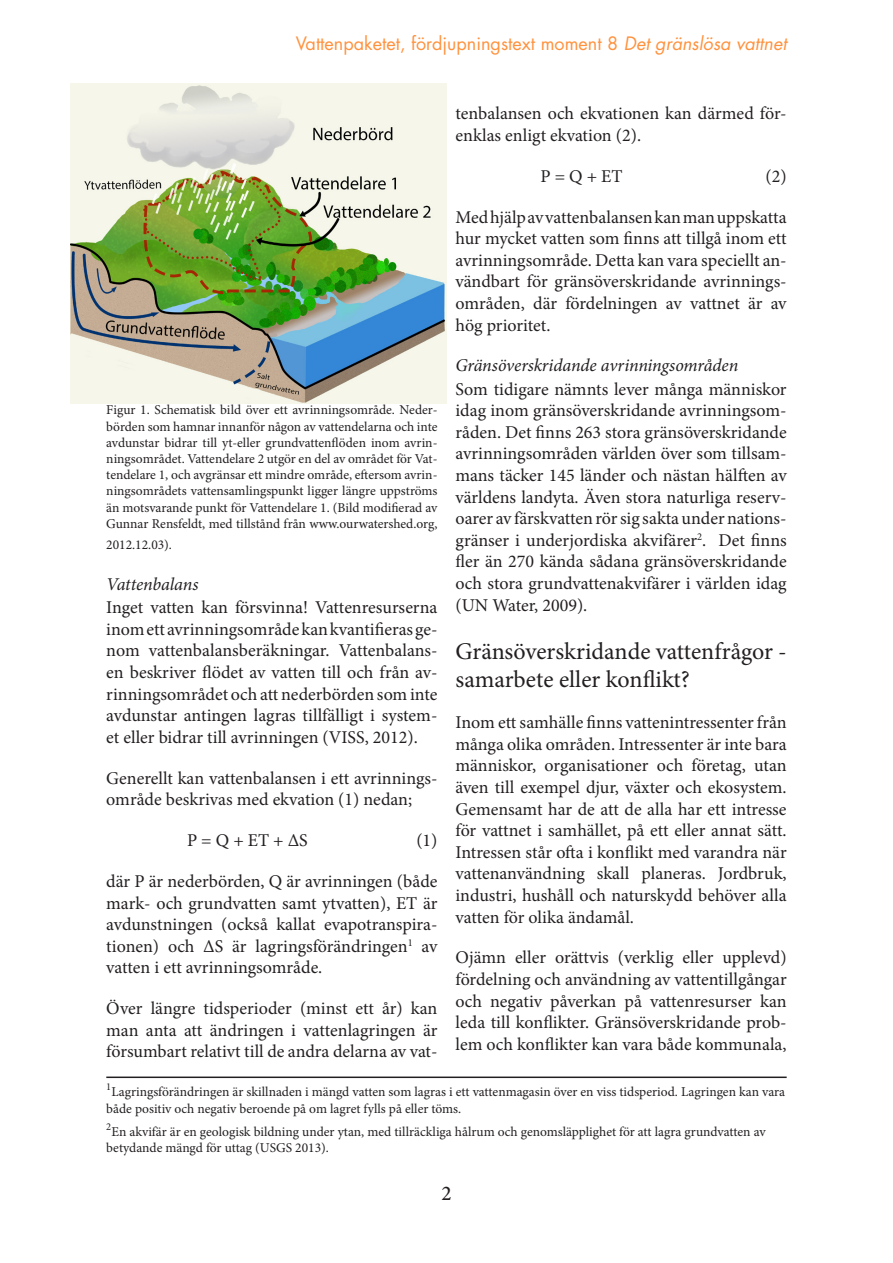
<style>
.page{position:relative;width:893px;height:1263px;background:#fff}
.page>*{position:absolute;margin:0;border:0;box-sizing:border-box;transform-origin:0 0}
.t1{font:24px/28.8px "Minion Pro";letter-spacing:-.005em;color:#231f20}
.t2{font:500 21px "Minion Pro";color:#231f20}
.t3{font:18px/21.6px "Minion Pro";color:#231f20;text-align:justify}
.t4{font:18px "Futura Std";color:#ff923d}
.t5{font:italic 18px "Minion Pro";letter-spacing:-.01em;color:#231f20}
.t6{font:13.5px/16.2px "Minion Pro";color:#231f20}
.s1{font-style:italic}
</style>
<div class="page">
<img style="left:70px;top:84px;width:376px;height:319px">
<hr style="left:106px;top:1076px;width:681px;height:2px;background:#231f20">
<p class="t4" style="left:296px;top:32px;width:492px">Vattenpaketet, fördjupningstext moment 8 <span class="s1">Det gränslösa vattnet</span></p>
<p class="t6" style="left:106px;top:402px;width:333px;text-align:justify">Figur 1. Schematisk bild över ett avrinningsområde. Neder&shy;börden som hamnar innanför någon av vattendelarna och inte avdunstar bidrar till yt-eller grundvattenflöden inom avrin&shy;ningsområdet. Vattendelare 2 utgör en del av området för Vat&shy;tendelare 1, och avgränsar ett mindre område, eftersom avrin&shy;ningsområdets vattensamlingspunkt ligger längre uppströms än motsvarande punkt för Vattendelare 1. (Bild modifierad av Gunnar Rensfeldt, med tillstånd från www.ourwatershed.org,</p>
<p class="t6" style="left:106px;top:537px;width:67px">2012.12.03).</p>
<p class="t5" style="left:106px;top:572px;width:94px">Vattenbalans</p>
<p class="t3" style="left:106px;top:597px;width:333px">Inget vatten kan försvinna! Vattenresurserna inom ett avrinningsområde kan kvantifieras ge&shy;nom vattenbalansberäkningar. Vattenbalans&shy;en beskriver flödet av vatten till och från av&shy;rinningsområdet och att nederbörden som inte avdunstar antingen lagras tillfälligt i system&shy;et eller bidrar till avrinningen (VISS, 2012).</p>
<p class="t3" style="left:106px;top:767px;width:333px">Generellt kan vattenbalansen i ett avrinnings&shy;område beskrivas med ekvation (1) nedan;</p>
<p class="t3" style="left:187px;top:830px;width:122px">P = Q + ET + ΔS</p>
<p class="t3" style="left:416px;top:830px;width:23px">(1)</p>
<p class="t3" style="left:106px;top:870px;width:333px">där P är nederbörden, Q är avrinningen (både mark- och grundvatten samt ytvatten), ET är avdunstningen (också kallat evapotranspira&shy;tionen) och ΔS är lagringsförändringen<sup>1</sup> av vatten i ett avrinningsområde.</p>
<p class="t3" style="left:106px;top:998px;width:333px">Över längre tidsperioder (minst ett år) kan man anta att ändringen i vattenlagringen är försumbart relativt till de andra delarna av vat-</p>
<p class="t3" style="left:455px;top:103px;width:333px">tenbalansen och ekvationen kan därmed för&shy;enklas enligt ekvation (2).</p>
<p class="t3" style="left:540px;top:165px;width:84px">P = Q + ET</p>
<p class="t3" style="left:766px;top:165px;width:23px">(2)</p>
<p class="t3" style="left:455px;top:206px;width:333px">Med hjälp av vattenbalansen kan man uppskatta hur mycket vatten som finns att tillgå inom ett avrinningsområde. Detta kan vara speciellt an&shy;vändbart för gränsöverskridande avrinnings&shy;områden, där fördelningen av vattnet är av hög prioritet.</p>
<p class="t5" style="left:455px;top:353px;width:284px">Gränsöverskridande avrinningsområden</p>
<p class="t3" style="left:455px;top:378px;width:333px">Som tidigare nämnts lever många människor idag inom gränsöverskridande avrinningsom&shy;råden. Det finns 263 stora gränsöverskridande avrinningsområden världen över som tillsam&shy;mans täcker 145 länder och nästan hälften av världens landyta. Även stora naturliga reserv&shy;oarer av färskvatten rör sig sakta under nations&shy;gränser i underjordiska akvifärer<sup>2</sup>. Det finns fler än 270 kända sådana gränsöverskridande och stora grundvattenakvifärer i världen idag (UN Water, 2009).</p>
<p class="t1" style="left:455px;top:637px;width:333px">Gränsöverskridande vattenfrågor - samarbete eller konflikt?</p>
<p class="t3" style="left:455px;top:712px;width:333px">Inom ett samhälle finns vattenintressenter från många olika områden. Intressenter är inte bara människor, organisationer och företag, utan även till exempel djur, växter och ekosystem.<br>Gemensamt har de att de alla har ett intresse för vattnet i samhället, på ett eller annat sätt.<br>Intressen står ofta i konflikt med varandra när vattenanvändning skall planeras. Jordbruk, industri, hushåll och naturskydd behöver alla vatten för olika ändamål.</p>
<p class="t3" style="left:455px;top:947px;width:333px">Ojämn eller orättvis (verklig eller upplevd) fördelning och användning av vattentillgångar och negativ påverkan på vattenresurser kan leda till konflikter. Gränsöverskridande prob&shy;lem och konflikter kan vara både kommunala,</p>
<p class="t6" style="left:106px;top:1084px;width:680px"><sup>1</sup>Lagringsförändringen är skillnaden i mängd vatten som lagras i ett vattenmagasin över en viss tidsperiod. Lagringen kan vara både positiv och negativ beroende på om lagret fylls på eller töms.</p>
<p class="t6" style="left:106px;top:1123px;width:661px"><sup>2</sup>En akvifär är en geologisk bildning under ytan, med tillräckliga hålrum och genomsläpplighet för att lagra grundvatten av betydande mängd för uttag (USGS 2013).</p>
<p class="t2" style="left:441px;top:1179px;width:12px">2</p>
</div>
